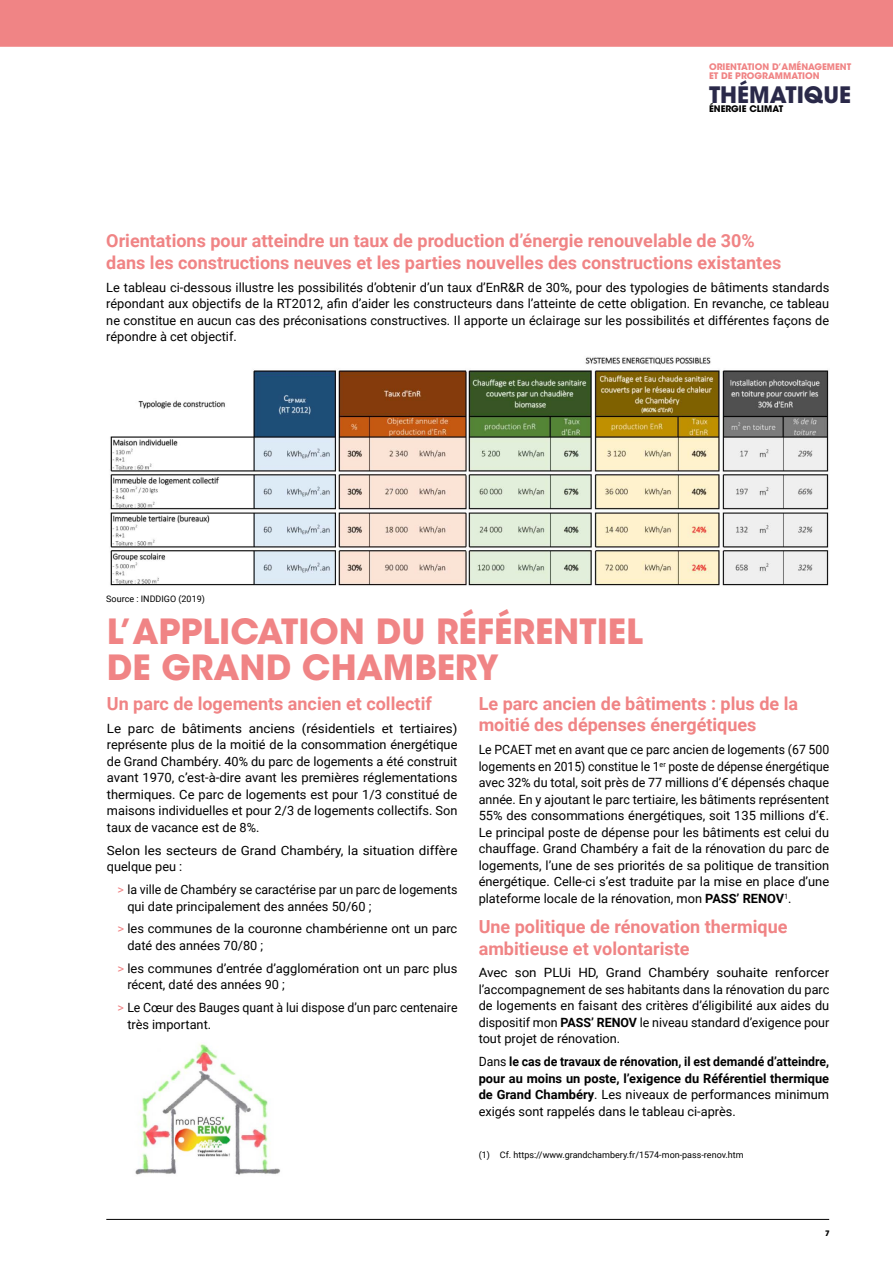
<style>
.page{position:relative;width:893px;height:1263px;background:#fff}
.page>*{position:absolute;margin:0;border:0;box-sizing:border-box;transform-origin:0 0}
.t1{font:700 34.5px/36px "ITC Avant Garde Std";color:#f08485}
.t2{font:700 22.5px "ITC Avant Garde Std";color:#2a2949}
.INTER_2{font:700 18px/21.6px "Roboto";color:#f08485}
.TEXTE{font:12.75px/16.5px "Roboto";color:#000}
.TEXTE-2{font:12.75px/16.5px "Roboto";color:#000;text-align:justify;scale:1.05 1}
.TEXTE-3{font:12.75px/16.5px "Roboto";color:#000;text-align:justify;scale:.96 1}
.TEXTE-4{font:700 12.75px/16.5px "Roboto";color:#000;text-align:justify;scale:.96 1}
.LÉGENDES{font:9px "Roboto";color:#000}
.t3{font:700 9px/9px "ITC Avant Garde Std";color:#f08485}
.t4{font:700 9px "ITC Avant Garde Std";color:#000}
.t5{font:700 7.5px "ITC Avant Garde Std";color:#000}
.s1{color:#f08485}
.s2{font-weight:700}
.s3{font-weight:400}
</style>
<div class="page">
<div style="left:0;top:0;width:893px;height:47px;background:#f08485"></div>
<hr style="left:106px;top:1219px;width:723px;height:1px;background:#000">
<img style="left:110px;top:357px;width:719px;height:229px">
<img style="left:135px;top:1044px;width:145px;height:131px">
<p class="t3" style="left:709px;top:63px;width:144px">ORIENTATION D’AMÉNAGEMENT<br>ET DE PROGRAMMATION</p>
<h2 class="t2" style="left:709px;top:80px;width:143px">THÉMATIQUE</h2>
<p class="t4" style="left:709px;top:102px;width:76px">ÉNERGIE CLIMAT</p>
<p class="INTER_2" style="left:106px;top:229px;width:676px">Orientations pour atteindre un taux de production d’énergie renouvelable de 30% dans les constructions neuves et les parties nouvelles des constructions existantes</p>
<p class="TEXTE" style="left:106px;top:279px;width:724px;text-align:justify">Le tableau ci-dessous illustre les possibilités d’obtenir d’un taux d’EnR&amp;R de 30%, pour des typologies de bâtiments standards répondant aux objectifs de la RT2012, afin d’aider les constructeurs dans l’atteinte de cette obligation. En revanche, ce tableau ne constitue en aucun cas des préconisations constructives. Il apporte un éclairage sur les possibilités et différentes façons de répondre à cet objectif.</p>
<p class="LÉGENDES" style="left:106px;top:592px;width:100px">Source : INDDIGO (2019)</p>
<p class="t1" style="left:107px;top:613px;width:537px">L’APPLICATION DU RÉFÉRENTIEL<br>DE GRAND CHAMBERY</p>
<p class="INTER_2" style="left:107px;top:692px;width:326px">Un parc de logements ancien et collectif</p>
<p class="TEXTE-2" style="left:107px;top:719px;width:335px">Le parc de bâtiments anciens (résidentiels et tertiaires) représente plus de la moitié de la consommation énergétique de Grand Chambéry. 40% du parc de logements a été construit avant 1970, c’est-à-dire avant les premières réglementations thermiques. Ce parc de logements est pour 1/3 constitué de maisons individuelles et pour 2/3 de logements collectifs. Son taux de vacance est de 8%.</p>
<p class="TEXTE-2" style="left:107px;top:841px;width:335px">Selon les secteurs de Grand Chambéry, la situation diffère quelque peu :</p>
<p class="TEXTE" style="left:127px;top:881px;width:332px;text-indent:-10px"><span class="s1">&gt;</span> la ville de Chambéry se caractérise par un parc de logements qui date principalement des années 50/60 ;</p>
<p class="TEXTE" style="left:127px;top:920px;width:331px;text-indent:-10px"><span class="s1">&gt;</span> les communes de la couronne chambérienne ont un parc daté des années 70/80 ;</p>
<p class="TEXTE" style="left:127px;top:959px;width:332px;text-indent:-10px"><span class="s1">&gt;</span> les communes d’entrée d’agglomération ont un parc plus récent, daté des années 90 ;</p>
<p class="TEXTE" style="left:127px;top:999px;width:332px;text-indent:-10px"><span class="s1">&gt;</span> Le Cœur des Bauges quant à lui dispose d’un parc centenaire très important.</p>
<p class="INTER_2" style="left:479px;top:692px;width:321px">Le parc ancien de bâtiments : plus de la moitié des dépenses énergétiques</p>
<p class="TEXTE-3" style="left:479px;top:741px;width:367px">Le PCAET met en avant que ce parc ancien de logements (67 500 logements en 2015) constitue le 1<sup>er</sup> poste de dépense énergétique avec 32% du total, soit près de 77 millions d’€ dépensés chaque année. En y ajoutant le parc tertiaire, les bâtiments représentent 55% des consommations énergétiques, soit 135 millions d’€.<br>Le principal poste de dépense pour les bâtiments est celui du chauffage. Grand Chambéry a fait de la rénovation du parc de logements, l’une de ses priorités de sa politique de transition énergétique. Celle-ci s’est traduite par la mise en place d’une plateforme locale de la rénovation, mon <span class="s2">PASS’ RENOV</span><sup>1</sup>.</p>
<p class="INTER_2" style="left:479px;top:915px;width:310px">Une politique de rénovation thermique ambitieuse et volontariste</p>
<p class="TEXTE-2" style="left:479px;top:964px;width:335px">Avec son PLUi HD, Grand Chambéry souhaite renforcer l’accompagnement de ses habitants dans la rénovation du parc de logements en faisant des critères d’éligibilité aux aides du dispositif mon <span class="s2">PASS’ RENOV</span> le niveau standard d’exigence pour tout projet de rénovation.</p>
<p class="TEXTE-4" style="left:479px;top:1053px;width:367px"><span class="s3">Dans</span> le cas de travaux de rénovation, il est demandé d’atteindre, pour au moins un poste, l’exigence du Référentiel thermique de Grand Chambéry<span class="s3">. Les niveaux de performances minimum exigés sont rappelés dans le tableau ci-après.</span></p>
<p class="LÉGENDES" style="left:479px;top:1148px;width:267px">(1) Cf. https://www.grandchambery.fr/1574-mon-pass-renov.htm</p>
<p class="t5" style="left:825px;top:1228px;width:6px">7</p>
</div>
